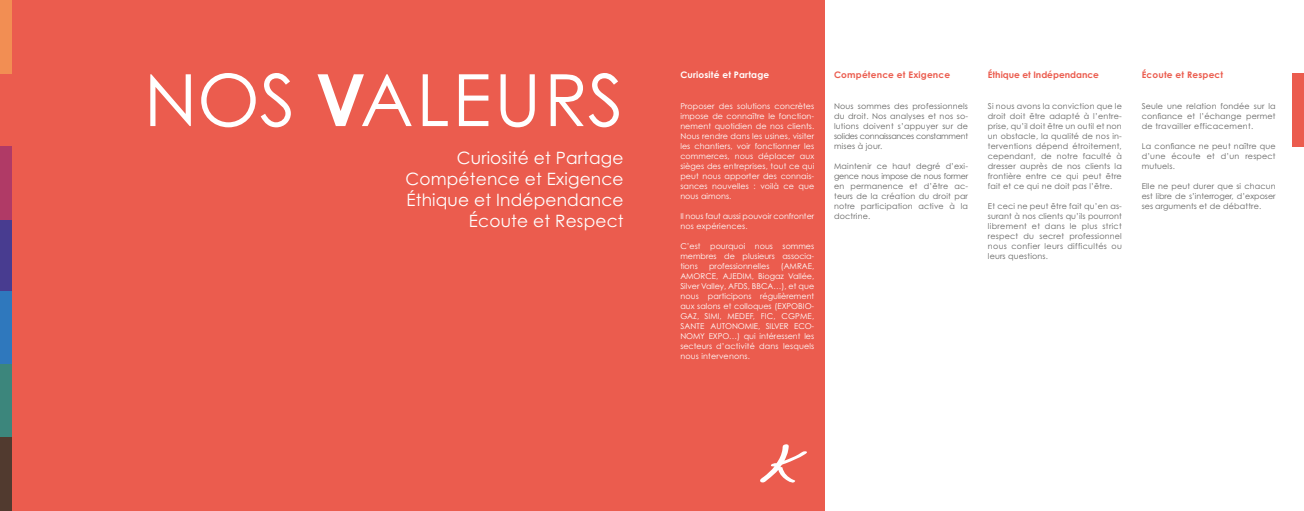
<style>
.page{position:relative;width:1304px;height:511px;background:#fff}
.page>*{position:absolute;margin:0;border:0;box-sizing:border-box;transform-origin:0 0}
.t1{font:72px "Century Gothic Std";letter-spacing:.04em;color:#fff}
.t2{font:17px/21px "Century Gothic Std";letter-spacing:.01em;color:#fff;text-align:right}
.t3{font:700 9px "Century Gothic Std";letter-spacing:.02em;color:#eb5c4e}
.t4{font:700 9px "Century Gothic Std";color:#eb5c4e}
.t5{font:700 9px "Century Gothic Std";letter-spacing:.02em;color:#fff}
.t6{font:8px/10px "Century Gothic Std";letter-spacing:.02em;color:#646463;text-align:justify}
.t7{font:8px/10px "Century Gothic Std";color:#fff;text-align:justify}
.s1{font-weight:700}
</style>
<div class="page">
<div style="left:0;top:0;width:824px;height:510px;background:#eb5c4e"></div>
<div style="left:1293px;top:73px;width:11px;height:73px;background:#eb5c4e"></div>
<div style="left:0;top:219px;width:11px;height:73px;background:#483c90"></div>
<div style="left:0;top:146px;width:11px;height:73px;background:#b03a66"></div>
<div style="left:0;top:292px;width:11px;height:72px;background:#2f78bd"></div>
<div style="left:0;top:364px;width:11px;height:73px;background:#3c867c"></div>
<div style="left:0;top:437px;width:11px;height:73px;background:#513a2f"></div>
<div style="left:0;top:0;width:11px;height:73px;background:#f28e53"></div>
<svg style="left:760px;top:444px;width:47px;height:39px"></svg>
<h1 class="t1" style="left:144px;top:56px;width:481px">NOS <span class="s1">V</span>ALEURS</h1>
<h2 class="t2" style="left:405px;top:147px;width:220px">Curiosité et Partage<br>Compétence et Exigence<br>Éthique et Indépendance<br>Écoute et Respect</h2>
<p class="t5" style="left:680px;top:69px;width:90px">Curiosité et Partage</p>
<p class="t7" style="left:680px;top:100px;width:135px">Proposer des solutions concrètes impose de connaître le fonction&shy;nement quotidien de nos clients.<br>Nous rendre dans les usines, visiter les chantiers, voir fonctionner les commerces, nous déplacer aux sièges des entreprises, tout ce qui peut nous apporter des connais&shy;sances nouvelles : voilà ce que nous aimons.</p>
<p class="t7" style="left:680px;top:210px;width:135px">Il nous faut aussi pouvoir confronter nos expériences.</p>
<p class="t7" style="left:680px;top:240px;width:135px">C’est pourquoi nous sommes membres de plusieurs associa&shy;tions</p>
<p class="t7" style="left:709px;top:260px;width:62px">professionnelles</p>
<p class="t7" style="left:680px;top:260px;width:135px;text-indent:100px">(AMRAE, AMORCE, AJEDIM, Biogaz Vallée, Silver Valley, AFDS, BBCA…), et que nous participons régulièrement aux salons et colloques (EXPOBIO-GAZ, SIMI, MEDEF, FIC, CGPME, SANTE AUTONOMIE, SILVER ECO-NOMY EXPO…) qui intéressent les secteurs d’activité dans lesquels nous intervenons.</p>
<p class="t3" style="left:834px;top:69px;width:118px">Compétence et Exigence</p>
<p class="t6" style="left:834px;top:100px;width:135px">Nous sommes des professionnels du droit. Nos analyses et nos so&shy;lutions doivent s’appuyer sur de solides connaissances constamment mises à jour.</p>
<p class="t6" style="left:834px;top:160px;width:135px">Maintenir ce haut degré d’exi&shy;gence nous impose de nous former en permanence et d’être ac&shy;teurs de la création du droit par notre participation active à la doctrine.</p>
<p class="t4" style="left:988px;top:69px;width:113px">Éthique et Indépendance</p>
<p class="t6" style="left:988px;top:100px;width:135px">Si nous avons la conviction que le droit doit être adapté à l’entre&shy;prise, qu’il doit être un outil et non un obstacle, la qualité de nos in&shy;terventions dépend étroitement, cependant, de notre faculté à dresser auprès de nos clients la frontière entre ce qui peut être fait et ce qui ne doit pas l’être.</p>
<p class="t6" style="left:988px;top:200px;width:135px">Et ceci ne peut être fait qu’en as&shy;surant à nos clients qu’ils pourront librement et dans le plus strict respect du secret professionnel nous confier leurs difficultés ou leurs questions.</p>
<p class="t3" style="left:1142px;top:69px;width:83px">Écoute et Respect</p>
<p class="t6" style="left:1142px;top:100px;width:135px">Seule une relation fondée sur la confiance et l’échange permet de travailler efficacement.</p>
<p class="t6" style="left:1142px;top:140px;width:135px">La confiance ne peut naître que d’une écoute et d’un respect mutuels.</p>
<p class="t6" style="left:1142px;top:180px;width:135px">Elle ne peut durer que si chacun est libre de s’interroger, d’exposer ses arguments et de débattre.</p>
</div>
